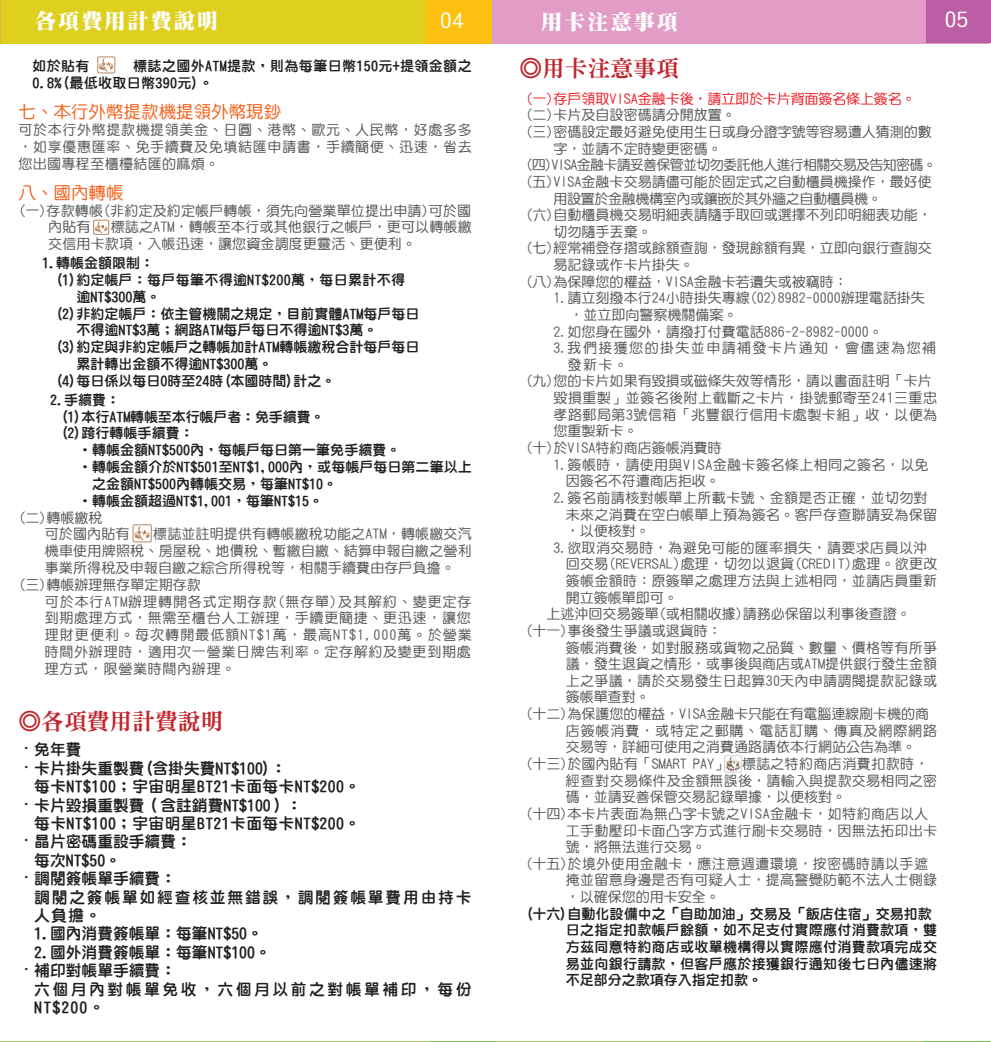
<style>
.page{position:relative;width:991px;height:1042px;background:#fff}
.page>*{position:absolute;margin:0;border:0;box-sizing:border-box;transform-origin:0 0}
.t1{font:22.75px "DFN Ming W9 WIN BF";color:#c0262d}
.t2{font:21.18px "DF Yuan W5 WIN BF";color:#fff;scale:1.15 1}
.t3{font:21px "DF Ming W12 WIN BF";letter-spacing:.1em;color:#fff}
.t4{font:17.5px "DF Yuan W5 WIN BF";color:#f36421}
.t5{font:15.75px "DF Yuan W8 WIN BF";color:#231f20}
.t6{font:15.75px "DF Yuan W8 WIN BF";letter-spacing:.025em;color:#231f20}
.t7{font:15.75px "DF Yuan W8 WIN BF";letter-spacing:.115em;color:#231f20}
.t8{font:15.75px "DF Yuan W8 WIN BF";letter-spacing:.165em;color:#231f20}
.t9{font:14px/16.8px "DF Yuan W5 WIN BF";letter-spacing:.01em;color:#57585a}
.t10{font:14px/16.8px "DF Yuan W8 WIN BF";color:#231f20}
.t11{font:14px "DF Yuan W5 WIN BF";letter-spacing:.03em;color:#57585a}
.t12{font:14px/16.6px "DF Yuan W8 WIN BF";letter-spacing:.02em;color:#231f20}
.t13{font:14px "DF Yuan W5 WIN BF";letter-spacing:.05em;color:#57585a}
.t14{font:14px/16.8px "DF Yuan W8 WIN BF";letter-spacing:.025em;color:#231f20}
.t15{font:14px "DF Yuan W5 WIN BF";letter-spacing:.075em;color:#57585a}
.t16{font:14px "DF Yuan W5 WIN BF";letter-spacing:-.05em;color:#57585a}
.t17{font:14px "DF Yuan W5 WIN BF";letter-spacing:-.01em;color:#57585a}
.t18{font:14px "DF Yuan W5 WIN BF";letter-spacing:.065em;color:#57585a}
.t19{font:14px "DF Yuan W5 WIN BF";letter-spacing:-.01em;color:#ee1d23}
.t20{font:14px "DF Yuan W5 WIN BF";letter-spacing:.035em;color:#57585a}
.t21{font:14px "DF Yuan W5 WIN BF";letter-spacing:.1em;color:#57585a}
.t22{font:14px "DF Yuan W5 WIN BF";letter-spacing:.06em;color:#57585a}
.t23{font:14px "DF Yuan W5 WIN BF";letter-spacing:-.025em;color:#57585a}
.s1{font-family:"Adobe Ming Std";font-weight:300}
</style>
<div class="page">
<div style="left:490px;top:0;width:499px;height:43px;background:#e29cc5"></div>
<div style="left:0;top:0;width:491px;height:43px;background:#dfd01f"></div>
<div style="left:425px;top:0;width:66px;height:43px;background:#fdc011"></div>
<div style="left:925px;top:0;width:65px;height:43px;background:#bc5ea5"></div>
<svg style="left:95px;top:222px;width:12px;height:10px"></svg>
<div style="left:93px;top:220px;width:16px;height:14px;border:1px solid #b9875f"></div>
<svg style="left:135px;top:526px;width:14px;height:14px"></svg>
<div style="left:133px;top:524px;width:18px;height:18px;border:1px solid #b9875f;border-radius:2px"></div>
<img style="left:724px;top:755px;width:17px;height:17px">
<svg style="left:99px;top:59px;width:14px;height:12px"></svg>
<div style="left:97px;top:57px;width:18px;height:16px;border:1px solid #b9875f"></div>
<hr style="left:0;top:1041px;width:990px;height:1px;background:#8bc63e">
<hr style="left:430px;top:1041px;width:66px;height:1px;background:#7ac24b">
<hr style="left:924px;top:1040px;width:65px;height:1px;background:#7ac24b">
<h3 class="t3" style="left:35px;top:10px;width:184px">各項費用計費說明</h3>
<h2 class="t2" style="left:439px;top:10px;width:23px">04</h2>
<h3 class="t3" style="left:541px;top:11px;width:138px">用卡注意事項</h3>
<h2 class="t2" style="left:943px;top:9px;width:23px">05</h2>
<p class="t14" style="left:33px;top:58px;width:440px;text-indent:101px">標誌之國外ATM提款，則為每筆日幣150元+提領金額之<br>0.8%(最低收取日幣390元)。</p>
<p class="t4" style="left:19px;top:103px;width:264px">七、本行外幣提款機提領外幣現鈔</p>
<p class="t9" style="left:19px;top:121px;width:454px;text-align:justify">可於本行外幣提款機提領美金、日圓、港幣、歐元、人民幣，好處多多，如享優惠匯率、免手續費及免填結匯申請書，手續簡便、迅速，省去您出國專程至櫃檯結匯的麻煩。</p>
<p class="t4" style="left:19px;top:184px;width:106px">八、國內轉帳</p>
<p class="t9" style="left:48px;top:202px;width:424px;text-indent:-30px">(一)存款轉帳(非約定及約定帳戶轉帳，須先向營業單位提出申請)可於國內貼有</p>
<p class="t10" style="left:33px;top:58px;width:59px">如於貼有</p>
<p class="t9" style="left:48px;top:219px;width:424px;text-indent:62px">標誌之ATM，轉帳至本行或其他銀行之帳戶，更可以轉帳繳交信用卡款項，入帳迅速，讓您資金調度更靈活、更便利。</p>
<p class="t10" style="left:42px;top:254px;width:113px">1.轉帳金額限制：</p>
<p class="t12" style="left:55px;top:271px;width:351px">(1)約定帳戶：每戶每筆不得逾NT$200萬，每日累計不得</p>
<p class="t10" style="left:76px;top:288px;width:85px">逾NT$300萬。</p>
<p class="t10" style="left:55px;top:305px;width:366px">(2)非約定帳戶：依主管機關之規定，目前實體ATM每戶每日</p>
<p class="t10" style="left:76px;top:322px;width:302px">不得逾NT$3萬；網路ATM每戶每日不得逾NT$3萬。</p>
<p class="t10" style="left:55px;top:338px;width:365px">(3)約定與非約定帳戶之轉帳加計ATM轉帳繳稅合計每戶每日</p>
<p class="t10" style="left:76px;top:355px;width:197px">累計轉出金額不得逾NT$300萬。</p>
<p class="t10" style="left:55px;top:372px;width:281px">(4)每日係以每日0時至24時(本國時間)計之。</p>
<p class="t10" style="left:61px;top:391px;width:265px;text-indent:-10px">2.手續費：<br>(1)本行ATM轉帳至本行帳戶者：免手續費。(2)跨行轉帳手續費：</p>
<p class="t10" style="left:78px;top:441px;width:323px">‧轉帳金額NT$500內，每帳戶每日第一筆免手續費。</p>
<p class="t10" style="left:78px;top:458px;width:395px">‧轉帳金額介於NT$501至NT$1,000內，或每帳戶每日第二筆以上</p>
<p class="t10" style="left:92px;top:475px;width:246px">之金額NT$500內轉帳交易，每筆NT$10。</p>
<p class="t10" style="left:78px;top:492px;width:246px">‧轉帳金額超過NT$1,001，每筆NT$15。</p>
<p class="t9" style="left:45px;top:508px;width:86px;text-indent:-26px">(二)轉帳繳稅<br>可於國內貼有</p>
<p class="t9" style="left:153px;top:525px;width:320px">標誌並註明提供有轉帳繳稅功能之ATM，轉帳繳交汽</p>
<p class="t9" style="left:45px;top:542px;width:428px">機車使用牌照稅、房屋稅、地價稅、暫繳自繳、結算申報自繳之營利</p>
<p class="t9" style="left:45px;top:559px;width:411px">事業所得稅及申報自繳之綜合所得稅等，相關手續費由存戶負擔。</p>
<p class="t9" style="left:19px;top:576px;width:183px">(三)轉帳辦理無存單定期存款</p>
<p class="t18" style="left:45px;top:594px;width:428px">可於本行ATM辦理轉開各式定期存款(無存單)及其解約、變更定存</p>
<p class="t13" style="left:45px;top:611px;width:427px">到期處理方式，無需至櫃台人工辦理，手續更簡捷、更迅速，讓您</p>
<p class="t15" style="left:45px;top:627px;width:428px">理財更便利。每次轉開最低額NT$1萬，最高NT$1,000萬。於營業</p>
<p class="t13" style="left:45px;top:644px;width:427px">時間外辦理時，適用次一營業日牌告利率。定存解約及變更到期處</p>
<p class="t13" style="left:45px;top:661px;width:192px">理方式，限營業時間內辦理。</p>
<h1 class="t1" style="left:19px;top:709px;width:206px">◎各項費用計費說明</h1>
<p class="t6" style="left:19px;top:741px;width:64px"><span class="s1">‧</span>免年費</p>
<p class="t5" style="left:19px;top:760px;width:269px"><span class="s1">‧</span>卡片掛失重製費(含掛失費NT$100)：</p>
<p class="t6" style="left:34px;top:778px;width:327px">每卡NT$100；宇宙明星BT21卡面每卡NT$200。</p>
<p class="t5" style="left:19px;top:796px;width:285px"><span class="s1">‧</span>卡片毀損重製費（含註銷費NT$100）：</p>
<p class="t6" style="left:34px;top:815px;width:327px">每卡NT$100；宇宙明星BT21卡面每卡NT$200。</p>
<p class="t5" style="left:19px;top:833px;width:175px"><span class="s1">‧</span>晶片密碼重設手續費：</p>
<p class="t6" style="left:34px;top:851px;width:88px">每次NT$50。</p>
<p class="t5" style="left:19px;top:870px;width:159px"><span class="s1">‧</span>調閱簽帳單手續費：</p>
<p class="t7" style="left:34px;top:888px;width:438px">調閱之簽帳單如經查核並無錯誤，調閱簽帳單費用由持卡</p>
<p class="t6" style="left:34px;top:907px;width:68px">人負擔。</p>
<p class="t5" style="left:34px;top:925px;width:230px">1.國內消費簽帳單：每筆NT$50。</p>
<p class="t5" style="left:34px;top:943px;width:238px">2.國外消費簽帳單：每筆NT$100。</p>
<p class="t5" style="left:19px;top:962px;width:159px"><span class="s1">‧</span>補印對帳單手續費：</p>
<p class="t8" style="left:34px;top:980px;width:439px">六個月內對帳單免收，六個月以前之對帳單補印，每份</p>
<p class="t6" style="left:34px;top:999px;width:72px">NT$200。</p>
<h1 class="t1" style="left:519px;top:57px;width:161px">◎用卡注意事項</h1>
<p class="t19" style="left:525px;top:91px;width:391px">(一)存戶領取VISA金融卡後，請立即於卡片背面簽名條上簽名。</p>
<p class="t9" style="left:525px;top:107px;width:211px">(二)卡片及自設密碼請分開放置。</p>
<p class="t9" style="left:525px;top:123px;width:408px">(三)密碼設定最好避免使用生日或身分證字號等容易遭人猜測的數</p>
<p class="t9" style="left:553px;top:140px;width:169px">字，並請不定時變更密碼。</p>
<p class="t16" style="left:525px;top:158px;width:412px">(四)VISA金融卡請妥善保管並切勿委託他人進行相關交易及告知密碼。</p>
<p class="t9" style="left:525px;top:173px;width:408px">(五)VISA金融卡交易請儘可能於固定式之自動櫃員機操作，最好使</p>
<p class="t23" style="left:553px;top:191px;width:329px">用設置於金融機構室內或鑲嵌於其外牆之自動櫃員機。</p>
<p class="t9" style="left:525px;top:206px;width:408px">(六)自動櫃員機交易明細表請隨手取回或選擇不列印明細表功能，</p>
<p class="t9" style="left:553px;top:223px;width:99px">切勿隨手丟棄。</p>
<p class="t9" style="left:525px;top:240px;width:408px">(七)經常補登存摺或餘額查詢，發現餘額有異，立即向銀行查詢交</p>
<p class="t9" style="left:553px;top:256px;width:141px">易記錄或作卡片掛失。</p>
<p class="t9" style="left:525px;top:273px;width:323px">(八)為保障您的權益，VISA金融卡若遺失或被竊時：</p>
<p class="t9" style="left:553px;top:289px;width:373px">1.請立刻撥本行24小時掛失專線(02)8982-0000辦理電話掛失</p>
<p class="t9" style="left:569px;top:306px;width:169px">，並立即向警察機關備案。</p>
<p class="t9" style="left:553px;top:323px;width:330px">2.如您身在國外，請撥打付費電話886-2-8982-0000。</p>
<p class="t21" style="left:553px;top:341px;width:384px">3.我們接獲您的掛失並申請補發卡片通知，會儘速為您補</p>
<p class="t9" style="left:567px;top:356px;width:62px">發新卡。</p>
<p class="t9" style="left:525px;top:373px;width:408px">(九)您的卡片如果有毀損或磁條失效等情形，請以書面註明「卡片</p>
<p class="t11" style="left:553px;top:391px;width:385px">毀損重製」並簽名後附上截斷之卡片，掛號郵寄至241三重忠</p>
<p class="t20" style="left:553px;top:407px;width:385px">孝路郵局第3號信箱「兆豐銀行信用卡處製卡組」收，以便為</p>
<p class="t9" style="left:553px;top:422px;width:85px">您重製新卡。</p>
<p class="t9" style="left:525px;top:439px;width:197px">(十)於VISA特約商店簽帳消費時</p>
<p class="t11" style="left:553px;top:457px;width:376px">1.簽帳時，請使用與VISA金融卡簽名條上相同之簽名，以免</p>
<p class="t9" style="left:565px;top:472px;width:155px">因簽名不符遭商店拒收。</p>
<p class="t11" style="left:553px;top:490px;width:375px">2.簽名前請核對帳單上所載卡號、金額是否正確，並切勿對</p>
<p class="t9" style="left:565px;top:506px;width:373px">未來之消費在空白帳單上預為簽名。客戶存查聯請妥為保留</p>
<p class="t9" style="left:565px;top:522px;width:85px">，以便核對。</p>
<p class="t11" style="left:553px;top:540px;width:375px">3.欲取消交易時，為避免可能的匯率損失，請要求店員以沖</p>
<p class="t9" style="left:565px;top:555px;width:373px">回交易(REVERSAL)處理，切勿以退貨(CREDIT)處理。欲更改</p>
<p class="t9" style="left:565px;top:572px;width:373px">簽帳金額時：原簽單之處理方法與上述相同，並請店員重新</p>
<p class="t9" style="left:565px;top:589px;width:113px">開立簽帳單即可。</p>
<p class="t9" style="left:546px;top:605px;width:366px">上述沖回交易簽單(或相關收據)請務必保留以利事後查證。</p>
<p class="t9" style="left:525px;top:622px;width:197px">(十一)事後發生爭議或退貨時：</p>
<p class="t9" style="left:565px;top:638px;width:373px">簽帳消費後，如對服務或貨物之品質、數量、價格等有所爭</p>
<p class="t9" style="left:565px;top:655px;width:373px">議，發生退貨之情形，或事後與商店或ATM提供銀行發生金額</p>
<p class="t9" style="left:565px;top:672px;width:372px">上之爭議，請於交易發生日起算30天內申請調閱提款記錄或</p>
<p class="t9" style="left:565px;top:688px;width:85px">簽帳單查對。</p>
<p class="t17" style="left:525px;top:706px;width:405px">(十二)為保護您的權益，VISA金融卡只能在有電腦連線刷卡機的商</p>
<p class="t22" style="left:565px;top:723px;width:373px">店簽帳消費，或特定之郵購、電話訂購、傳真及網際網路</p>
<p class="t9" style="left:565px;top:738px;width:352px">交易等，詳細可使用之消費通路請依本行網站公告為準。</p>
<p class="t9" style="left:525px;top:755px;width:404px">(十三)於國內貼有「SMART PAY」 標誌之特約商店消費扣款時，</p>
<p class="t9" style="left:565px;top:771px;width:372px">經查對交易條件及金額無誤後，請輸入與提款交易相同之密</p>
<p class="t9" style="left:565px;top:788px;width:281px">碼，並請妥善保管交易記錄單據，以便核對。</p>
<p class="t11" style="left:525px;top:806px;width:404px">(十四)本卡片表面為無凸字卡號之VISA金融卡，如特約商店以人</p>
<p class="t9" style="left:565px;top:821px;width:372px">工手動壓印卡面凸字方式進行刷卡交易時，因無法拓印出卡</p>
<p class="t9" style="left:565px;top:838px;width:141px">號，將無法進行交易。</p>
<p class="t11" style="left:525px;top:856px;width:404px">(十五)於境外使用金融卡，應注意週遭環境，按密碼時請以手遮</p>
<p class="t9" style="left:565px;top:871px;width:373px">掩並留意身邊是否有可疑人士，提高警覺防範不法人士側錄</p>
<p class="t9" style="left:565px;top:888px;width:155px">，以確保您的用卡安全。</p>
<p class="t12" style="left:565px;top:904px;width:373px;text-indent:-40px">(十六)自動化設備中之「自助加油」交易及「飯店住宿」交易扣款日之指定扣款帳戶餘額，如不足支付實際應付消費款項，雙方茲同意特約商店或收單機構得以實際應付消費款項完成交易並向銀行請款，但客戶應於接獲銀行通知後七日內儘速將不足部分之款項存入指定扣款。</p>
</div>
